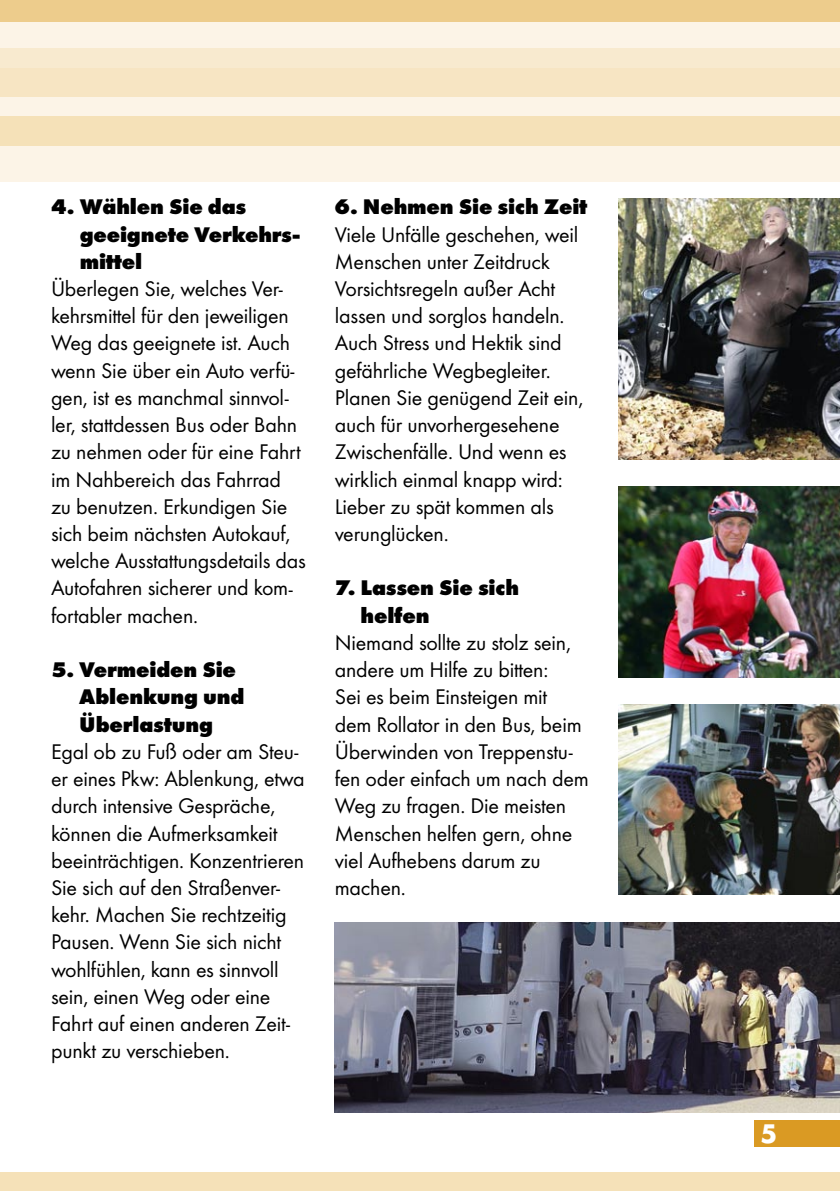
<style>
.page{position:relative;width:840px;height:1191px;background:#fff}
.page>*{position:absolute;margin:0;border:0;box-sizing:border-box;transform-origin:0 0}
.t1{font:700 28px "Futura T";color:#fff}
.t2{font:22px/27.2px "Futura T";letter-spacing:-.01em;color:#000}
.t3{font:800 22px/27.2px "Futura T";letter-spacing:-.01em;color:#000}
</style>
<div class="page">
<div style="left:0;top:0;width:839px;height:181px;background:#fcf4e7"></div>
<div style="left:0;top:0;width:839px;height:21px;background:#edcc8c"></div>
<div style="left:0;top:48px;width:839px;height:20px;background:#f8eacf"></div>
<div style="left:0;top:68px;width:839px;height:29px;background:#f7e5c3"></div>
<div style="left:0;top:116px;width:839px;height:30px;background:#f5e1b8"></div>
<div style="left:0;top:1172px;width:839px;height:19px;background:#f5e1b8"></div>
<div style="left:754px;top:1120px;width:85px;height:27px;background:#da9a23"></div>
<img style="left:334px;top:922px;width:505px;height:190px">
<img style="left:618px;top:198px;width:221px;height:261px">
<img style="left:618px;top:704px;width:221px;height:191px">
<img style="left:618px;top:486px;width:221px;height:191px">
<p class="t3" style="left:80px;top:193px;width:220px;text-indent:-29px">4. Wählen Sie das geeignete Verkehrs&shy;mittel</p>
<p class="t2" style="left:51px;top:275px;width:256px">Überlegen Sie, welches Ver&shy;kehrsmittel für den jeweiligen<br>Weg das geeignete ist. Auch wenn Sie über ein Auto verfü&shy;gen, ist es manchmal sinnvol&shy;ler, stattdessen Bus oder Bahn zu nehmen oder für eine Fahrt im Nahbereich das Fahrrad zu benutzen. Erkundigen Sie sich beim nächsten Autokauf, welche Ausstattungsdetails das<br>Autofahren sicherer und kom&shy;fortabler machen.</p>
<p class="t3" style="left:79px;top:656px;width:167px;text-indent:-28px">5. Vermeiden Sie<br>Ablenkung und<br>Überlastung</p>
<p class="t2" style="left:51px;top:737px;width:255px">Egal ob zu Fuß oder am Steu&shy;er eines Pkw: Ablenkung, etwa durch intensive Gespräche, können die Aufmerksamkeit beeinträchtigen. Konzentrieren<br>Sie sich auf den Straßenver&shy;kehr. Machen Sie rechtzeitig<br>Pausen. Wenn Sie sich nicht wohlfühlen, kann es sinnvoll sein, einen Weg oder eine<br>Fahrt auf einen anderen Zeit&shy;punkt zu verschieben.</p>
<p class="t3" style="left:334px;top:193px;width:254px">6. Nehmen Sie sich Zeit</p>
<p class="t2" style="left:334px;top:220px;width:250px">Viele Unfälle geschehen, weil<br>Menschen unter Zeitdruck<br>Vorsichtsregeln außer Acht lassen und sorglos handeln.<br>Auch Stress und Hektik sind gefährliche Wegbegleiter.<br>Planen Sie genügend Zeit ein, auch für unvorhergesehene<br>Zwischenfälle. Und wenn es wirklich einmal knapp wird:<br>Lieber zu spät kommen als verunglücken.</p>
<p class="t3" style="left:360px;top:574px;width:160px;text-indent:-26px">7. Lassen Sie sich helfen</p>
<p class="t2" style="left:334px;top:629px;width:255px">Niemand sollte zu stolz sein, andere um Hilfe zu bitten:<br>Sei es beim Einsteigen mit dem Rollator in den Bus, beim<br>Überwinden von Treppenstu&shy;fen oder einfach um nach dem<br>Weg zu fragen. Die meisten<br>Menschen helfen gern, ohne viel Aufhebens darum zu machen.</p>
<p class="t1" style="left:760px;top:1116px;width:18px">5</p>
</div>
